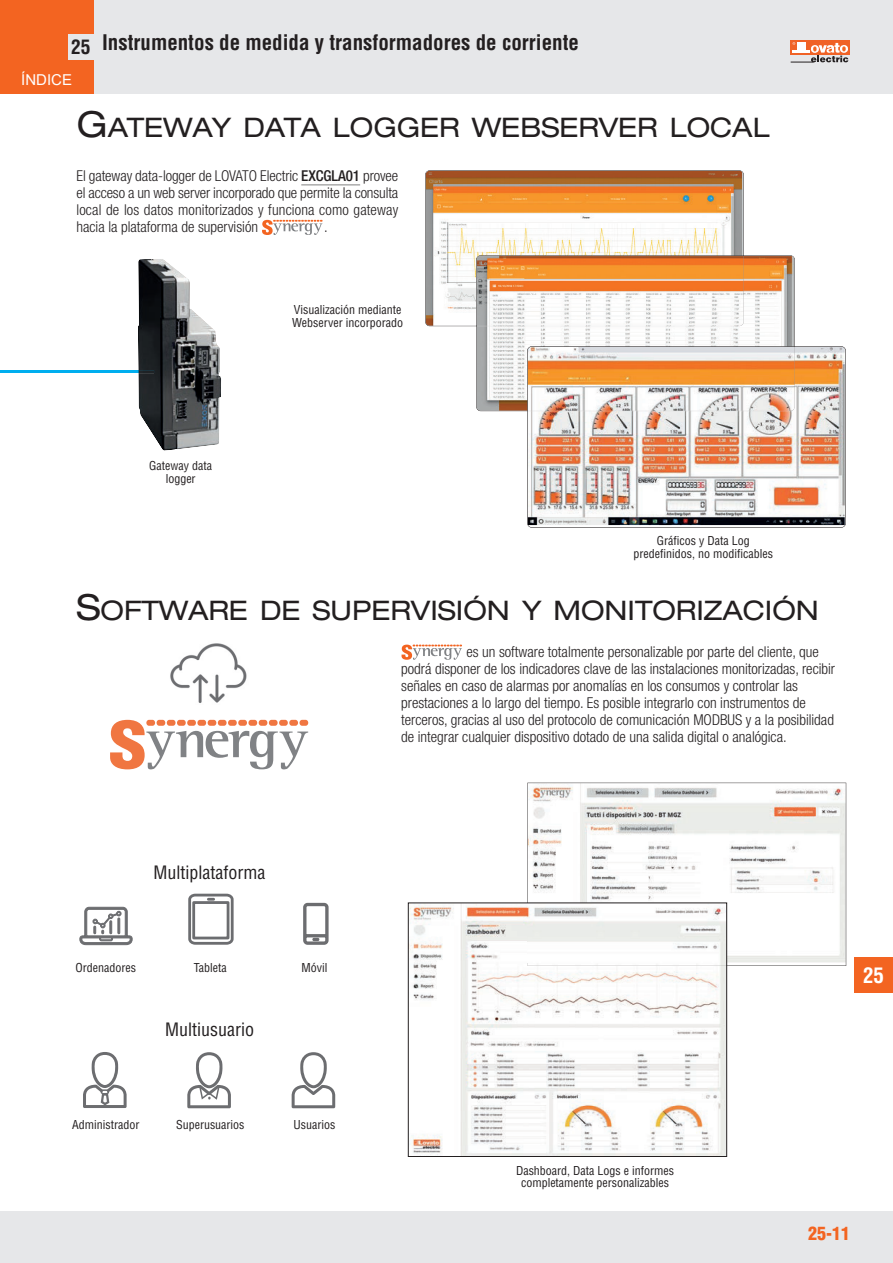
<style>
.page{position:relative;width:893px;height:1263px;background:#fff}
.page>*{position:absolute;margin:0;border:0;box-sizing:border-box;transform-origin:0 0}
.t1{font:expanded 27px "Helvetica Neue";color:#231f20}
.t2{font:700 condensed 21px "Helvetica";color:#231f20}
.t3{font:700 condensed 21px "Helvetica";color:#fff}
.t4{font:condensed 18px "Helvetica";color:#231f20}
.t5{font:900 condensed 18px "Helvetica";color:#f36421}
.t6{font:300 condensed 15px/17px "Helvetica Neue";color:#231f20}
.t7{font:15px "Arial";color:#fff}
.t8{font:condensed 12px/12.8px "Helvetica";color:#231f20;text-align:center}
.s1{font-size:36px}
.s2{font-weight:500}
</style>
<div class="page">
<div style="left:0;top:1212px;width:893px;height:51px;background:#e6e7e9"></div>
<div style="left:0;top:0;width:893px;height:94px;background:#e6e7e9"></div>
<div style="left:854px;top:957px;width:39px;height:36px;background:#f36421"></div>
<div style="left:791px;top:40px;width:59px;height:15px;background:#f06226"></div>
<svg style="left:791px;top:42px;width:57px;height:21px"></svg>
<div style="left:0;top:0;width:94px;height:94px;background:#f36421"></div>
<div style="left:68px;top:34px;width:28px;height:26px;background:#e6e7e9"></div>
<hr style="left:0;top:370px;width:154px;height:3px;background:#00aeef">
<svg style="left:110px;top:720px;width:198px;height:49px"></svg>
<img style="left:138px;top:259px;width:83px;height:192px">
<img style="left:138px;top:370px;width:16px;height:3px">
<img style="left:170px;top:643px;width:77px;height:60px">
<svg style="left:425px;top:170px;width:319px;height:156px"></svg>
<svg style="left:476px;top:255px;width:319px;height:156px"></svg>
<img style="left:529px;top:348px;width:315px;height:177px">
<img style="left:527px;top:347px;width:268px;height:64px">
<div style="left:527px;top:346px;width:319px;height:182px;border:1px solid #231f20;border-radius:5px"></div>
<img style="left:846px;top:783px;width:1px;height:179px">
<svg style="left:527px;top:783px;width:319px;height:183px"></svg>
<img style="left:410px;top:905px;width:315px;height:250px">
<img style="left:527px;top:905px;width:198px;height:61px">
<div style="left:408px;top:903px;width:319px;height:254px;border:1px solid #231f20"></div>
<svg style="left:291px;top:1052px;width:44px;height:56px"></svg>
<svg style="left:83px;top:1052px;width:44px;height:56px"></svg>
<svg style="left:187px;top:1052px;width:44px;height:56px"></svg>
<svg style="left:188px;top:893px;width:46px;height:52px"></svg>
<svg style="left:79px;top:907px;width:54px;height:38px"></svg>
<div style="left:303px;top:903px;width:26px;height:42px;border:2px solid #6c6d70;border-radius:4px"></div>
<svg style="left:304px;top:904px;width:24px;height:40px"></svg>
<svg style="left:401px;top:645px;width:61px;height:15px"></svg>
<svg style="left:262px;top:220px;width:61px;height:15px"></svg>
<hr style="left:301px;top:185px;width:59px;height:1px;background:#808080">
<h2 class="t2" style="left:71px;top:34px;width:509px"><sub>25</sub> Instrumentos de medida y transformadores de corriente</h2>
<p class="t7" style="left:21px;top:69px;width:52px">ÍNDICE</p>
<h1 class="t1" style="left:77px;top:117px;width:695px"><span class="s1">G</span>ATEWAY DATA LOGGER WEBSERVER LOCAL</h1>
<p class="t6" style="left:76px;top:169px;width:323px;text-align:justify">El gateway data-logger de LOVATO Electric <span class="s2">EXCGLA01</span> provee el acceso a un web server incorporado que permite la consulta local de los datos monitorizados y funciona como gateway hacia la plataforma de supervisión</p>
<p class="t6" style="left:324px;top:220px;width:5px">.</p>
<p class="t8" style="left:292px;top:304px;width:112px;text-align:left">Visualización mediante<br>Webserver incorporado</p>
<p class="t8" style="left:149px;top:460px;width:64px">Gateway data logger</p>
<p class="t8" style="left:634px;top:535px;width:141px">Gráficos y Data Log predefinidos, no modificables</p>
<h1 class="t1" style="left:77px;top:600px;width:744px"><span class="s1">S</span>OFTWARE DE SUPERVISIÓN Y MONITORIZACIÓN</h1>
<p class="t6" style="left:401px;top:644px;width:435px;text-indent:65px">es un software totalmente personalizable por parte del cliente, que podrá disponer de los indicadores clave de las instalaciones monitorizadas, recibir señales en caso de alarmas por anomalías en los consumos y controlar las prestaciones a lo largo del tiempo. Es posible integrarlo con instrumentos de terceros, gracias al uso del protocolo de comunicación MODBUS y a la posibilidad de integrar cualquier dispositivo dotado de una salida digital o analógica.</p>
<p class="t4" style="left:154px;top:865px;width:113px">Multiplataforma</p>
<p class="t8" style="left:75px;top:962px;width:62px">Ordenadores</p>
<p class="t8" style="left:194px;top:962px;width:35px">Tableta</p>
<p class="t8" style="left:301px;top:962px;width:27px">Móvil</p>
<p class="t4" style="left:165px;top:1022px;width:90px">Multiusuario</p>
<p class="t8" style="left:72px;top:1119px;width:69px">Administrador</p>
<p class="t8" style="left:176px;top:1119px;width:70px">Superusuarios</p>
<p class="t8" style="left:293px;top:1119px;width:43px">Usuarios</p>
<p class="t8" style="left:516px;top:1165px;width:160px">Dashboard, Data Logs e informes completamente personalizables</p>
<h2 class="t3" style="left:863px;top:967px;width:22px">25</h2>
<p class="t5" style="left:808px;top:1226px;width:43px">25-11</p>
</div>
